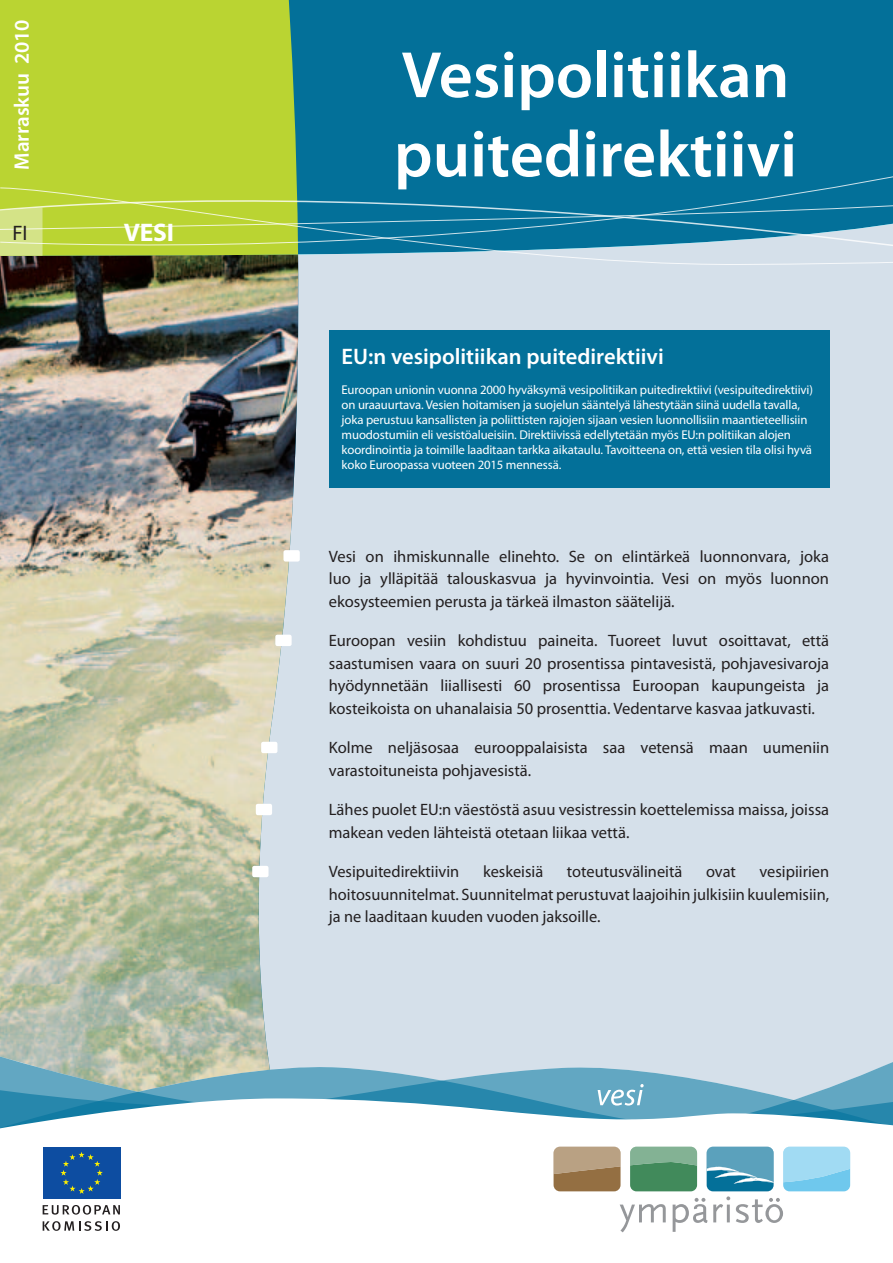
<style>
.page{position:relative;width:893px;height:1263px;background:#fff}
.page>*{position:absolute;margin:0;border:0;box-sizing:border-box;transform-origin:0 0}
.t1{font:600 66px/79.2px "Myriad Pro";color:#fff}
.t2{font:700 25.5px "Myriad Pro";color:#fff}
.t3{font:600 22.5px "Myriad Pro";color:#fff}
.t4{font:600 21px "Myriad Pro";color:#fff}
.t5{font:21px "Myriad Pro";color:#231f20}
.t6{font:16.5px/22.5px "Myriad Pro";color:#231f20;text-align:justify}
.t7{font:12.75px/15px "Myriad Pro";letter-spacing:-.01em;color:#fff}
</style>
<div class="page">
<div style="left:312px;top:266px;width:581px;height:784px;background:#d5e0ea"></div>
<div style="left:298px;top:0;width:595px;height:165px;background:#037099"></div>
<div style="left:299px;top:266px;width:13px;height:784px;background:#d5e0ea"></div>
<img style="left:0;top:266px;width:299px;height:784px">
<div style="left:0;top:0;width:298px;height:165px;background:#bad432"></div>
<svg style="left:0;top:165px;width:893px;height:22px;background:#409177"></svg>
<svg style="left:0;top:187px;width:893px;height:79px;background:#66a28c"></svg>
<div style="left:329px;top:330px;width:500px;height:157px;background:#037099"></div>
<div style="left:283px;top:550px;width:17px;height:12px;background:#fff;border-radius:2px"></div>
<div style="left:275px;top:635px;width:17px;height:11px;background:#fff;border-radius:2px"></div>
<div style="left:261px;top:742px;width:16px;height:11px;background:#fff;border-radius:2px"></div>
<div style="left:256px;top:804px;width:16px;height:11px;background:#fff;border-radius:2px"></div>
<div style="left:252px;top:866px;width:17px;height:11px;background:#fff;border-radius:2px"></div>
<svg style="left:0;top:1050px;width:893px;height:3px;background:#cad5d5"></svg>
<svg style="left:0;top:1053px;width:893px;height:34px;background:#a9c6ce"></svg>
<svg style="left:0;top:1087px;width:893px;height:11px;background:#5ea4bf"></svg>
<svg style="left:0;top:1098px;width:893px;height:135px"></svg>
<div style="left:43px;top:1147px;width:77px;height:52px;background:#0d4da1"></div>
<svg style="left:61px;top:1152px;width:42px;height:42px"></svg>
<svg style="left:554px;top:1147px;width:296px;height:85px"></svg>
<svg style="left:598px;top:1084px;width:46px;height:21px"></svg>
<svg style="left:43px;top:1205px;width:77px;height:9px"></svg>
<svg style="left:43px;top:1221px;width:77px;height:10px"></svg>
<p class="t4" style="left:8px;top:170px;width:152px;rotate:-90deg">Marraskuu 2010</p>
<p class="t5" style="left:13px;top:220px;width:17px">FI</p>
<h2 class="t2" style="left:124px;top:216px;width:52px">VESI</h2>
<h1 class="t1" style="left:394px;top:34px;width:405px">Vesipolitiikan puitedirektiivi</h1>
<h3 class="t3" style="left:342px;top:342px;width:324px">EU:n vesipolitiikan puitedirektiivi</h3>
<p class="t7" style="left:342px;top:382px;width:473px">Euroopan unionin vuonna 2000 hyväksymä vesipolitiikan puitedirektiivi (vesipuitedirektiivi) on uraauurtava. Vesien hoitamisen ja suojelun sääntelyä lähestytään siinä uudella tavalla, joka perustuu kansallisten ja poliittisten rajojen sijaan vesien luonnollisiin maantieteellisiin muodostumiin eli vesistöalueisiin. Direktiivissä edellytetään myös EU:n politiikan alojen koordinointia ja toimille laaditaan tarkka aikataulu. Tavoitteena on, että vesien tila olisi hyvä koko Euroopassa vuoteen 2015 mennessä.</p>
<p class="t6" style="left:329px;top:544px;width:502px">Vesi on ihmiskunnalle elinehto. Se on elintärkeä luonnonvara, joka luo ja ylläpitää talouskasvua ja hyvinvointia. Vesi on myös luonnon ekosysteemien perusta ja tärkeä ilmaston säätelijä.</p>
<p class="t6" style="left:329px;top:629px;width:502px">Euroopan vesiin kohdistuu paineita. Tuoreet luvut osoittavat, että saastumisen vaara on suuri 20 prosentissa pintavesistä, pohjavesivaroja hyödynnetään liiallisesti 60 prosentissa Euroopan kaupungeista ja kosteikoista on uhanalaisia 50 prosenttia. Vedentarve kasvaa jatkuvasti.</p>
<p class="t6" style="left:329px;top:736px;width:502px">Kolme neljäsosaa eurooppalaisista saa vetensä maan uumeniin varastoituneista pohjavesistä.</p>
<p class="t6" style="left:329px;top:798px;width:502px">Lähes puolet EU:n väestöstä asuu vesistressin koettelemissa maissa, joissa makean veden lähteistä otetaan liikaa vettä.</p>
<p class="t6" style="left:329px;top:860px;width:132px">Vesipuitedirektiivin</p>
<p class="t6" style="left:483px;top:860px;width:62px">keskeisiä</p>
<p class="t6" style="left:567px;top:860px;width:117px">toteutusvälineitä</p>
<p class="t6" style="left:706px;top:860px;width:31px">ovat</p>
<p class="t6" style="left:329px;top:860px;width:502px;text-indent:431px">vesipiirien hoitosuunnitelmat. Suunnitelmat perustuvat laajoihin julkisiin kuulemisiin, ja ne laaditaan kuuden vuoden jaksoille.</p>
</div>
